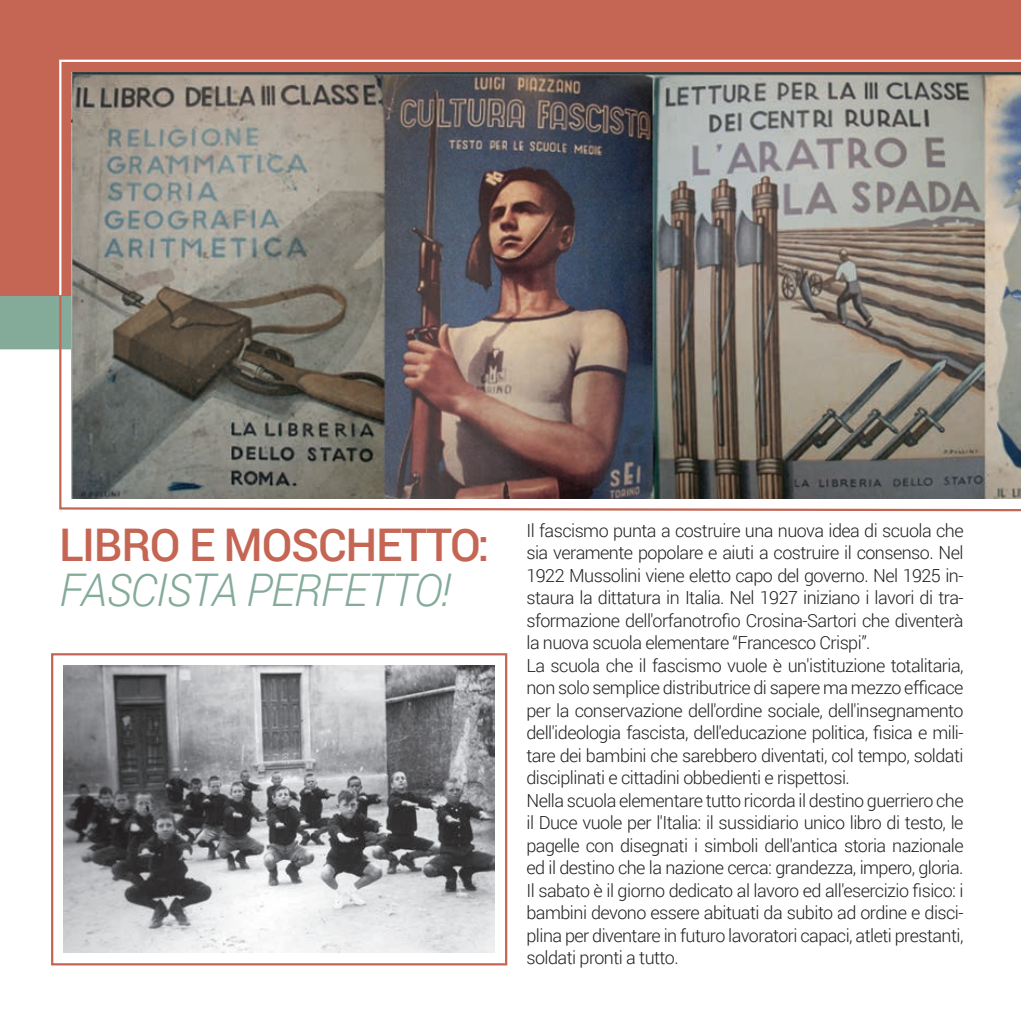
<style>
.page{position:relative;width:1021px;height:1021px;background:#fff}
.page>*{position:absolute;margin:0;border:0;box-sizing:border-box;transform-origin:0 0}
.t1{font:italic 300 45px "Roboto";letter-spacing:-.03em;color:#84aa99}
.t2{font:500 45px "Roboto";letter-spacing:-.03em;color:#c56654}
.t3{font:300 18px/22.5px "Roboto";letter-spacing:-.03em;color:#231f20}
</style>
<div class="page">
<div style="left:0;top:0;width:1020px;height:295px;background:#c56654"></div>
<img style="left:64px;top:665px;width:430px;height:287px">
<img style="left:58px;top:297px;width:962px;height:215px">
<div style="left:51px;top:653px;width:456px;height:312px;border:2px solid #c56654"></div>
<img style="left:58px;top:59px;width:962px;height:238px">
<h1 class="t2" style="left:59px;top:513px;width:432px">LIBRO E MOSCHETTO:</h1>
<h1 class="t1" style="left:59px;top:559px;width:393px">FASCISTA PERFETTO!</h1>
<p class="t3" style="left:526px;top:518px;width:439px">Il fascismo punta a costruire una nuova idea di scuola che sia veramente popolare e aiuti a costruire il consenso. Nel 1922 Mussolini viene eletto capo del governo. Nel 1925 in&shy;staura la dittatura in Italia. Nel 1927 iniziano i lavori di tra&shy;sformazione dell'orfanotrofio Crosina-Sartori che diventerà la nuova scuola elementare “Francesco Crispi”.<br>La scuola che il fascismo vuole è un'istituzione totalitaria, non solo semplice distributrice di sapere ma mezzo efficace per la conservazione dell'ordine sociale, dell'insegnamento dell'ideologia fascista, dell'educazione politica, fisica e mili&shy;tare dei bambini che sarebbero diventati, col tempo, soldati disciplinati e cittadini obbedienti e rispettosi.<br>Nella scuola elementare tutto ricorda il destino guerriero che il Duce vuole per l'Italia: il sussidiario unico libro di testo, le pagelle con disegnati i simboli dell'antica storia nazionale ed il destino che la nazione cerca: grandezza, impero, gloria.<br>Il sabato è il giorno dedicato al lavoro ed all'esercizio fisico: i bambini devono essere abituati da subito ad ordine e disci&shy;plina per diventare in futuro lavoratori capaci, atleti prestanti, soldati pronti a tutto.</p>
</div>
